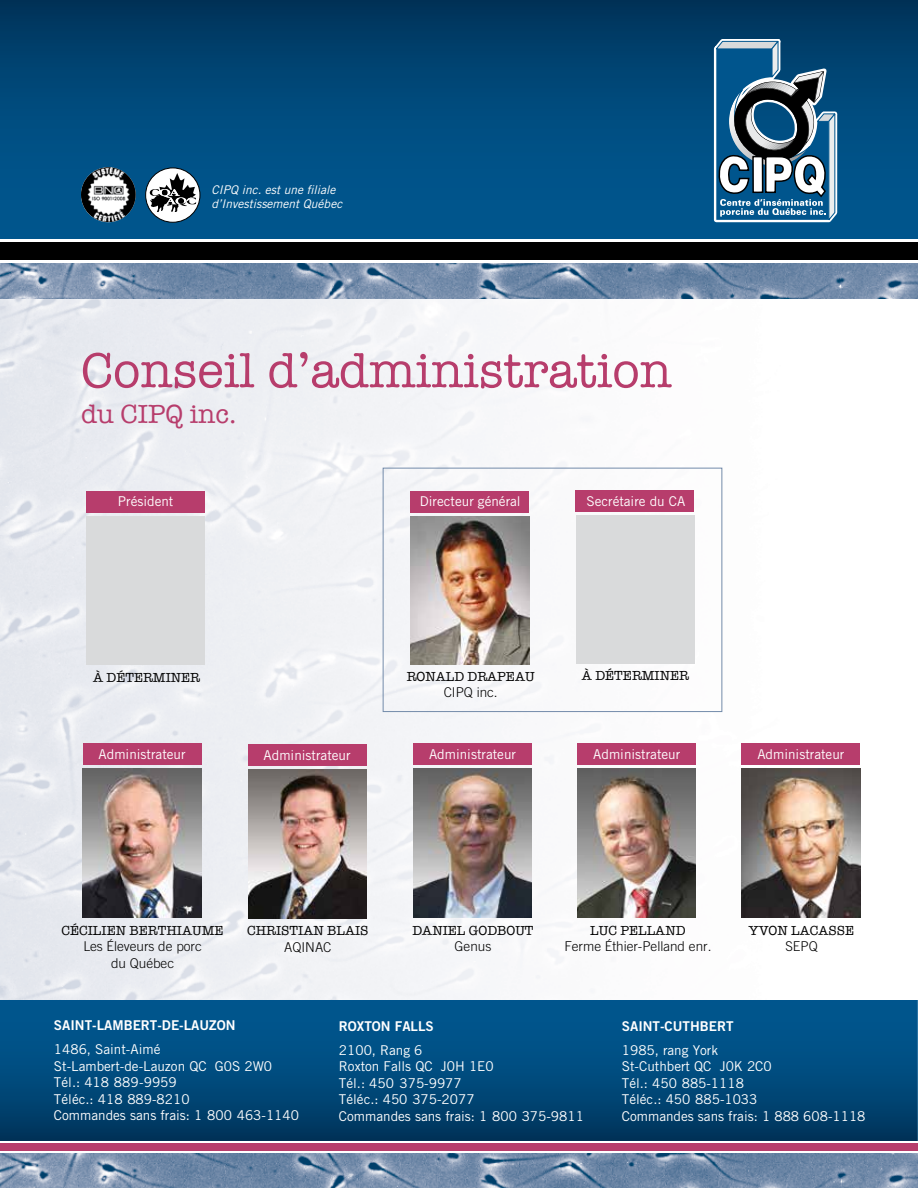
<style>
.page{position:relative;width:918px;height:1188px;background:#fff}
.page>*{position:absolute;margin:0;border:0;box-sizing:border-box;transform-origin:0 0}
.t1{font:50.25px "American Typewriter";color:#b73d6c}
.t2{font:27px "American Typewriter";color:#b73d6c}
.t3{font:13.5px/16.5px "Trade Gothic";color:#fff}
.t4{font:13.5px "American Typewriter";color:#000}
.t5{font:300 13.5px/16.5px "Trade Gothic";color:#000;text-align:center}
.t6{font:13.5px "Trade Gothic Bold Two";color:#fff}
.t7{font:italic 12px/14.2px "Trade Gothic";color:#fff}
</style>
<div class="page">
<img style="left:0;top:298px;width:918px;height:702px">
<img style="left:0;top:0;width:918px;height:239px">
<img style="left:0;top:1000px;width:918px;height:141px">
<img style="left:0;top:264px;width:918px;height:34px">
<div style="left:0;top:242px;width:918px;height:18px;background:#000"></div>
<img style="left:0;top:1153px;width:918px;height:35px">
<img style="left:742px;top:769px;width:118px;height:149px">
<img style="left:578px;top:769px;width:118px;height:149px">
<img style="left:248px;top:769px;width:118px;height:149px">
<div style="left:578px;top:744px;width:118px;height:21px;background:#b73d6c"></div>
<div style="left:742px;top:744px;width:118px;height:21px;background:#b73d6c"></div>
<div style="left:0;top:1143px;width:918px;height:8px;background:#b73d6c"></div>
<div style="left:248px;top:744px;width:118px;height:22px;background:#b73d6c"></div>
<img style="left:413px;top:769px;width:119px;height:149px">
<div style="left:413px;top:744px;width:119px;height:21px;background:#b73d6c"></div>
<img style="left:83px;top:769px;width:118px;height:149px">
<div style="left:86px;top:516px;width:119px;height:149px;background:#d9dadb"></div>
<div style="left:86px;top:491px;width:118px;height:22px;background:#b73d6c"></div>
<div style="left:83px;top:744px;width:118px;height:21px;background:#b73d6c"></div>
<div style="left:383px;top:468px;width:339px;height:244px;border:1px solid #738baa"></div>
<img style="left:411px;top:516px;width:118px;height:149px">
<div style="left:576px;top:515px;width:119px;height:149px;background:#d9dadb"></div>
<div style="left:410px;top:491px;width:119px;height:22px;background:#b73d6c"></div>
<div style="left:576px;top:490px;width:118px;height:22px;background:#b73d6c"></div>
<img style="left:81px;top:167px;width:55px;height:55px;border-radius:27px">
<div style="left:146px;top:168px;width:54px;height:54px;background:#fff;border-radius:50%"></div>
<div style="left:145px;top:168px;width:55px;height:55px;border:1px solid #000;border-radius:50%"></div>
<svg style="left:150px;top:173px;width:46px;height:40px"></svg>
<svg style="left:714px;top:39px;width:140px;height:183px;background:#447291"></svg>
<p class="t7" style="left:211px;top:182px;width:132px">CIPQ inc. est une filiale d’Investissement Québec</p>
<h1 class="t1" style="left:81px;top:332px;width:592px">Conseil d’administration</h1>
<h2 class="t2" style="left:81px;top:394px;width:157px">du CIPQ inc.</h2>
<p class="t3" style="left:118px;top:493px;width:57px">Président</p>
<p class="t3" style="left:420px;top:493px;width:102px">Directeur général</p>
<p class="t3" style="left:586px;top:493px;width:100px">Secrétaire du CA</p>
<p class="t4" style="left:93px;top:667px;width:109px">À DÉTERMINER</p>
<p class="t4" style="left:407px;top:666px;width:129px">RONALD DRAPEAU</p>
<p class="t5" style="left:444px;top:684px;width:56px">CIPQ inc.</p>
<p class="t4" style="left:582px;top:665px;width:109px">À DÉTERMINER</p>
<p class="t3" style="left:99px;top:746px;width:88px">Administrateur</p>
<p class="t3" style="left:264px;top:747px;width:88px">Administrateur</p>
<p class="t3" style="left:593px;top:746px;width:88px">Administrateur</p>
<p class="t3" style="left:757px;top:746px;width:88px">Administrateur</p>
<p class="t3" style="left:429px;top:746px;width:88px">Administrateur</p>
<p class="t4" style="left:62px;top:920px;width:164px">CÉCILIEN BERTHIAUME</p>
<p class="t5" style="left:83px;top:938px;width:120px">Les Éleveurs de porc du Québec</p>
<p class="t4" style="left:247px;top:920px;width:123px">CHRISTIAN BLAIS</p>
<p class="t5" style="left:284px;top:938px;width:49px">AQINAC</p>
<p class="t4" style="left:412px;top:920px;width:123px">DANIEL GODBOUT</p>
<p class="t5" style="left:455px;top:938px;width:38px">Genus</p>
<p class="t4" style="left:590px;top:920px;width:97px">LUC PELLAND</p>
<p class="t5" style="left:564px;top:938px;width:149px">Ferme Éthier-Pelland enr.</p>
<p class="t4" style="left:749px;top:920px;width:107px">YVON LACASSE</p>
<p class="t5" style="left:785px;top:938px;width:34px">SEPQ</p>
<p class="t6" style="left:54px;top:1017px;width:183px">SAINT-LAMBERT-DE-LAUZON</p>
<p class="t3" style="left:54px;top:1041px;width:247px">1486, Saint-Aimé<br>St-Lambert-de-Lauzon QC G0S 2W0<br>Tél.: 418 889-9959<br>Téléc.: 418 889-8210<br>Commandes sans frais: 1 800 463-1140</p>
<p class="t6" style="left:339px;top:1018px;width:96px">ROXTON FALLS</p>
<p class="t3" style="left:339px;top:1042px;width:247px">2100, Rang 6<br>Roxton Falls QC J0H 1E0<br>Tél.: 450 375-9977<br>Téléc.: 450 375-2077<br>Commandes sans frais: 1 800 375-9811</p>
<p class="t6" style="left:622px;top:1018px;width:113px">SAINT-CUTHBERT</p>
<p class="t3" style="left:622px;top:1042px;width:245px">1985, rang York<br>St-Cuthbert QC J0K 2C0<br>Tél.: 450 885-1118<br>Téléc.: 450 885-1033<br>Commandes sans frais: 1 888 608-1118</p>
</div>
